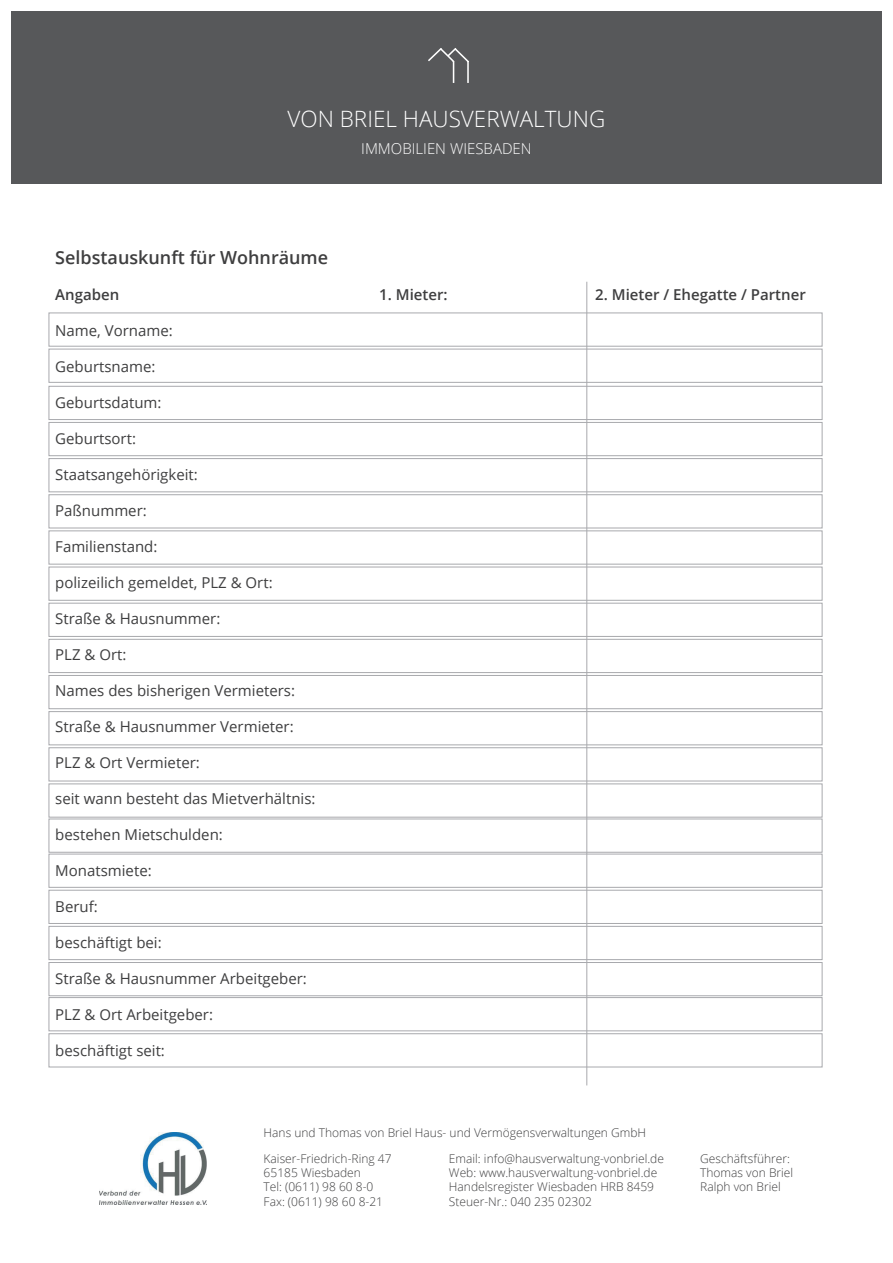
<style>
.page{position:relative;width:893px;height:1263px;background:#fff}
.page>*{position:absolute;margin:0;border:0;box-sizing:border-box;transform-origin:0 0}
.t1{font:300 22.5px "Open Sans";color:#fff}
.t2{font:600 18px "Open Sans";color:#3e3e3f}
.t3{font:15px "Open Sans";color:#3e3e3f}
.t4{font:600 15px "Open Sans";color:#3e3e3f}
.t5{font:300 15px "Open Sans";color:#fff}
.t6{font:300 12px/14.4px "Open Sans";color:#3e3e3f}
</style>
<div class="page">
<div style="left:11px;top:11px;width:871px;height:173px;background:#57585a"></div>
<svg style="left:428px;top:48px;width:41px;height:35px"></svg>
<div style="left:49px;top:349px;width:773px;height:34px;border:1px solid #a8a9ad"></div>
<div style="left:49px;top:386px;width:773px;height:34px;border:1px solid #a8a9ad"></div>
<div style="left:49px;top:422px;width:773px;height:34px;border:1px solid #a8a9ad"></div>
<div style="left:49px;top:458px;width:773px;height:34px;border:1px solid #a8a9ad"></div>
<div style="left:49px;top:494px;width:773px;height:34px;border:1px solid #a8a9ad"></div>
<div style="left:49px;top:603px;width:773px;height:34px;border:1px solid #a8a9ad"></div>
<div style="left:49px;top:639px;width:773px;height:34px;border:1px solid #a8a9ad"></div>
<div style="left:49px;top:675px;width:773px;height:34px;border:1px solid #a8a9ad"></div>
<div style="left:49px;top:711px;width:773px;height:34px;border:1px solid #a8a9ad"></div>
<div style="left:49px;top:747px;width:773px;height:34px;border:1px solid #a8a9ad"></div>
<div style="left:49px;top:783px;width:773px;height:34px;border:1px solid #a8a9ad"></div>
<div style="left:49px;top:890px;width:773px;height:34px;border:1px solid #a8a9ad"></div>
<div style="left:49px;top:926px;width:773px;height:34px;border:1px solid #a8a9ad"></div>
<div style="left:49px;top:962px;width:773px;height:34px;border:1px solid #a8a9ad"></div>
<div style="left:49px;top:530px;width:773px;height:34px;border:1px solid #a8a9ad"></div>
<div style="left:49px;top:997px;width:773px;height:34px;border:1px solid #a8a9ad"></div>
<div style="left:49px;top:313px;width:773px;height:34px;border:1px solid #a8a9ad"></div>
<div style="left:49px;top:567px;width:773px;height:34px;border:1px solid #a8a9ad"></div>
<div style="left:49px;top:819px;width:773px;height:34px;border:1px solid #a8a9ad"></div>
<div style="left:49px;top:854px;width:773px;height:34px;border:1px solid #a8a9ad"></div>
<div style="left:49px;top:1033px;width:773px;height:34px;border:1px solid #a8a9ad"></div>
<hr style="left:586px;top:282px;width:1px;height:803px;background:#a8a9ad">
<img style="left:100px;top:1132px;width:107px;height:72px">
<h1 class="t1" style="left:288px;top:103px;width:319px">VON BRIEL HAUSVERWALTUNG</h1>
<p class="t5" style="left:361px;top:138px;width:172px">IMMOBILIEN WIESBADEN</p>
<p class="t2" style="left:55px;top:245px;width:274px">Selbstauskunft für Wohnräume</p>
<p class="t4" style="left:55px;top:284px;width:65px">Angaben</p>
<p class="t4" style="left:379px;top:284px;width:70px">1. Mieter:</p>
<p class="t4" style="left:595px;top:284px;width:212px">2. Mieter / Ehegatte / Partner</p>
<p class="t3" style="left:55px;top:320px;width:119px">Name, Vorname:</p>
<p class="t3" style="left:55px;top:356px;width:102px">Geburtsname:</p>
<p class="t3" style="left:55px;top:392px;width:108px">Geburtsdatum:</p>
<p class="t3" style="left:55px;top:428px;width:82px">Geburtsort:</p>
<p class="t3" style="left:55px;top:464px;width:144px">Staatsangehörigkeit:</p>
<p class="t3" style="left:55px;top:500px;width:93px">Paßnummer:</p>
<p class="t3" style="left:55px;top:536px;width:104px">Familienstand:</p>
<p class="t3" style="left:55px;top:572px;width:219px">polizeilich gemeldet, PLZ &amp; Ort:</p>
<p class="t3" style="left:55px;top:608px;width:167px">Straße &amp; Hausnummer:</p>
<p class="t3" style="left:55px;top:644px;width:73px">PLZ &amp; Ort:</p>
<p class="t3" style="left:55px;top:680px;width:241px">Names des bisherigen Vermieters:</p>
<p class="t3" style="left:55px;top:716px;width:240px">Straße &amp; Hausnummer Vermieter:</p>
<p class="t3" style="left:55px;top:752px;width:146px">PLZ &amp; Ort Vermieter:</p>
<p class="t3" style="left:55px;top:788px;width:262px">seit wann besteht das Mietverhältnis:</p>
<p class="t3" style="left:55px;top:824px;width:169px">bestehen Mietschulden:</p>
<p class="t3" style="left:55px;top:860px;width:98px">Monatsmiete:</p>
<p class="t3" style="left:55px;top:896px;width:44px">Beruf:</p>
<p class="t3" style="left:55px;top:932px;width:108px">beschäftigt bei:</p>
<p class="t3" style="left:55px;top:968px;width:253px">Straße &amp; Hausnummer Arbeitgeber:</p>
<p class="t3" style="left:55px;top:1004px;width:159px">PLZ &amp; Ort Arbeitgeber:</p>
<p class="t3" style="left:55px;top:1040px;width:111px">beschäftigt seit:</p>
<p class="t6" style="left:264px;top:1125px;width:384px">Hans und Thomas von Briel Haus- und Vermögensverwaltungen GmbH</p>
<p class="t6" style="left:264px;top:1151px;width:129px">Kaiser-Friedrich-Ring 47<br>65185 Wiesbaden<br>Tel: (0611) 98 60 8-0<br>Fax: (0611) 98 60 8-21</p>
<p class="t6" style="left:449px;top:1151px;width:217px">Email: info@hausverwaltung-vonbriel.de Web: www.hausverwaltung-vonbriel.de Handelsregister Wiesbaden HRB 8459<br>Steuer-Nr.: 040 235 02302</p>
<p class="t6" style="left:700px;top:1151px;width:95px">Geschäftsführer:<br>Thomas von Briel<br>Ralph von Briel</p>
</div>
